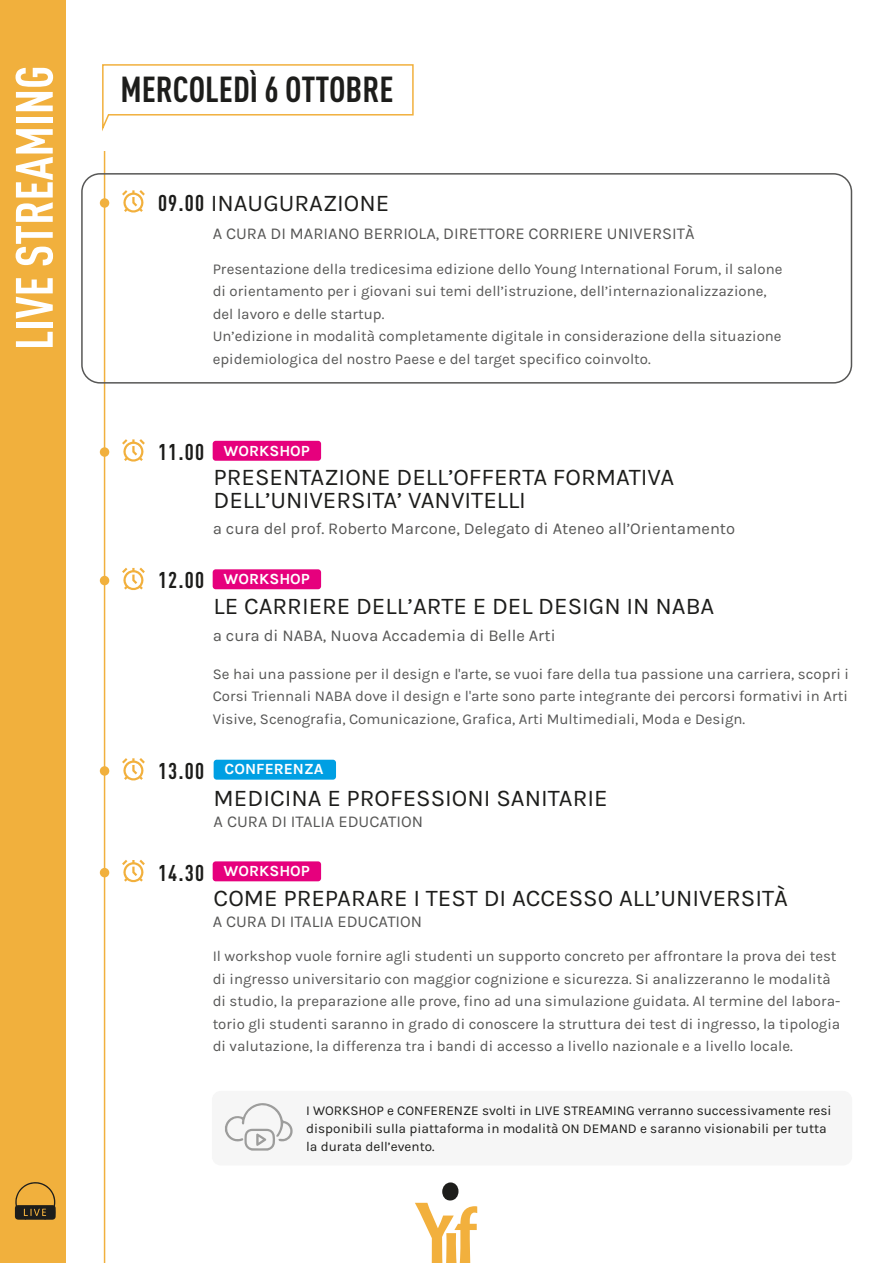
<style>
.page{position:relative;width:893px;height:1263px;background:#fff}
.page>*{position:absolute;margin:0;border:0;box-sizing:border-box;transform-origin:0 0}
.t1{font:700 condensed 51.75px "DIN Pro";color:#fff}
.t2{font:700 condensed 35.7px "DIN Pro";color:#1d1d1b}
.t3{font:24px/22.5px "Karla";color:#1d1d1b}
.t4{font:700 condensed 22.5px "DIN Pro";letter-spacing:.05em;color:#1d1d1b}
.t5{font:16.5px "Karla";color:#575756}
.t6{font:700 15.6px "Karla";color:#fff}
.t7{font:15px/22.5px "Karla";color:#575756}
.t8{font:13.5px/18px "Karla";color:#1d1d1b}
.s1{font-family:"DIN Pro";font-weight:700;font-stretch:condensed;font-size:22.5px}
</style>
<div class="page">
<div style="left:212px;top:1091px;width:640px;height:74px;background:#f6f6f6;border-radius:9px"></div>
<svg style="left:122px;top:190px;width:23px;height:23px"></svg>
<svg style="left:102px;top:64px;width:312px;height:67px"></svg>
<hr style="left:104px;top:151px;width:1px;height:1112px;background:#f1b03d">
<div style="left:100px;top:198px;width:9px;height:10px;background:#f1b03d;border-radius:50%"></div>
<svg style="left:122px;top:758px;width:23px;height:23px"></svg>
<div style="left:100px;top:766px;width:9px;height:10px;background:#f1b03d;border-radius:50%"></div>
<div style="left:442px;top:1182px;width:16px;height:18px;background:#1d1d1b;border-radius:50%"></div>
<svg style="left:415px;top:1203px;width:62px;height:60px"></svg>
<svg style="left:122px;top:860px;width:23px;height:23px"></svg>
<div style="left:100px;top:868px;width:9px;height:9px;background:#f1b03d;border-radius:50%"></div>
<svg style="left:225px;top:1103px;width:68px;height:47px"></svg>
<div style="left:81px;top:173px;width:771px;height:211px;border:2px solid #575756;border-radius:18px"></div>
<div style="left:214px;top:760px;width:122px;height:20px;background:#009fe3;border-radius:3px"></div>
<div style="left:213px;top:861px;width:108px;height:20px;background:#e6007d;border-radius:3px"></div>
<svg style="left:122px;top:439px;width:23px;height:23px"></svg>
<div style="left:100px;top:447px;width:9px;height:10px;background:#f1b03d;border-radius:50%"></div>
<div style="left:213px;top:441px;width:108px;height:20px;background:#e6007d;border-radius:3px"></div>
<svg style="left:122px;top:568px;width:23px;height:22px"></svg>
<div style="left:100px;top:576px;width:9px;height:9px;background:#f1b03d;border-radius:50%"></div>
<div style="left:213px;top:569px;width:108px;height:20px;background:#e6007d;border-radius:3px"></div>
<div style="left:0;top:0;width:65px;height:1263px;background:#f1b03d"></div>
<svg style="left:15px;top:1182px;width:41px;height:38px"></svg>
<h1 class="t1" style="left:-5px;top:350px;width:286px;rotate:-90deg">LIVE STREAMING</h1>
<h2 class="t2" style="left:120px;top:63px;width:275px">MERCOLEDÌ 6 OTTOBRE</h2>
<h3 class="t3" style="left:158px;top:192px;width:233px"><span class="s1">09.00</span> INAUGURAZIONE</h3>
<p class="t5" style="left:213px;top:224px;width:483px">A CURA DI MARIANO BERRIOLA, DIRETTORE CORRIERE UNIVERSITÀ</p>
<p class="t7" style="left:213px;top:258px;width:571px">Presentazione della tredicesima edizione dello Young International Forum, il salone di orientamento per i giovani sui temi dell’istruzione, dell’internazionalizzazione, del lavoro e delle startup.<br>Un’edizione in modalità completamente digitale in considerazione della situazione epidemiologica del nostro Paese e del target specifico coinvolto.</p>
<h3 class="t4" style="left:158px;top:435px;width:47px">11.00</h3>
<p class="t6" style="left:224px;top:441px;width:88px">WORKSHOP</p>
<h3 class="t3" style="left:214px;top:466px;width:462px">PRESENTAZIONE DELL’OFFERTA FORMATIVA<br>DELL’UNIVERSITA’ VANVITELLI</h3>
<p class="t5" style="left:213px;top:520px;width:524px">a cura del prof. Roberto Marcone, Delegato di Ateneo all’Orientamento</p>
<h3 class="t4" style="left:158px;top:563px;width:47px">12.00</h3>
<p class="t6" style="left:224px;top:570px;width:88px">WORKSHOP</p>
<h3 class="t3" style="left:214px;top:595px;width:502px">LE CARRIERE DELL’ARTE E DEL DESIGN IN NABA</h3>
<p class="t5" style="left:213px;top:627px;width:345px">a cura di NABA, Nuova Accademia di Belle Arti</p>
<p class="t7" style="left:213px;top:663px;width:638px;text-align:justify">Se hai una passione per il design e l'arte, se vuoi fare della tua passione una carriera, scopri i Corsi Triennali NABA dove il design e l'arte sono parte integrante dei percorsi formativi in Arti Visive, Scenografia, Comunicazione, Grafica, Arti Multimediali, Moda e Design.</p>
<h3 class="t4" style="left:158px;top:754px;width:47px">13.00</h3>
<p class="t6" style="left:225px;top:760px;width:100px">CONFERENZA</p>
<h3 class="t3" style="left:214px;top:787px;width:395px">MEDICINA E PROFESSIONI SANITARIE</h3>
<p class="t5" style="left:214px;top:812px;width:211px">A CURA DI ITALIA EDUCATION</p>
<h3 class="t4" style="left:158px;top:855px;width:47px">14.30</h3>
<p class="t6" style="left:224px;top:862px;width:88px">WORKSHOP</p>
<h3 class="t3" style="left:214px;top:887px;width:576px">COME PREPARARE I TEST DI ACCESSO ALL’UNIVERSITÀ</h3>
<p class="t5" style="left:213px;top:913px;width:211px">A CURA DI ITALIA EDUCATION</p>
<p class="t7" style="left:213px;top:945px;width:629px">Il workshop vuole fornire agli studenti un supporto concreto per affrontare la prova dei test di ingresso universitario con maggior cognizione e sicurezza. Si analizzeranno le modalità di studio, la preparazione alle prove, fino ad una simulazione guidata. Al termine del labora&shy;torio gli studenti saranno in grado di conoscere la struttura dei test di ingresso, la tipologia di valutazione, la differenza tra i bandi di accesso a livello nazionale e a livello locale.</p>
<p class="t8" style="left:306px;top:1102px;width:527px">I WORKSHOP e CONFERENZE svolti in LIVE STREAMING verranno successivamente resi disponibili sulla piattaforma in modalità ON DEMAND e saranno visionabili per tutta la durata dell’evento.</p>
</div>
